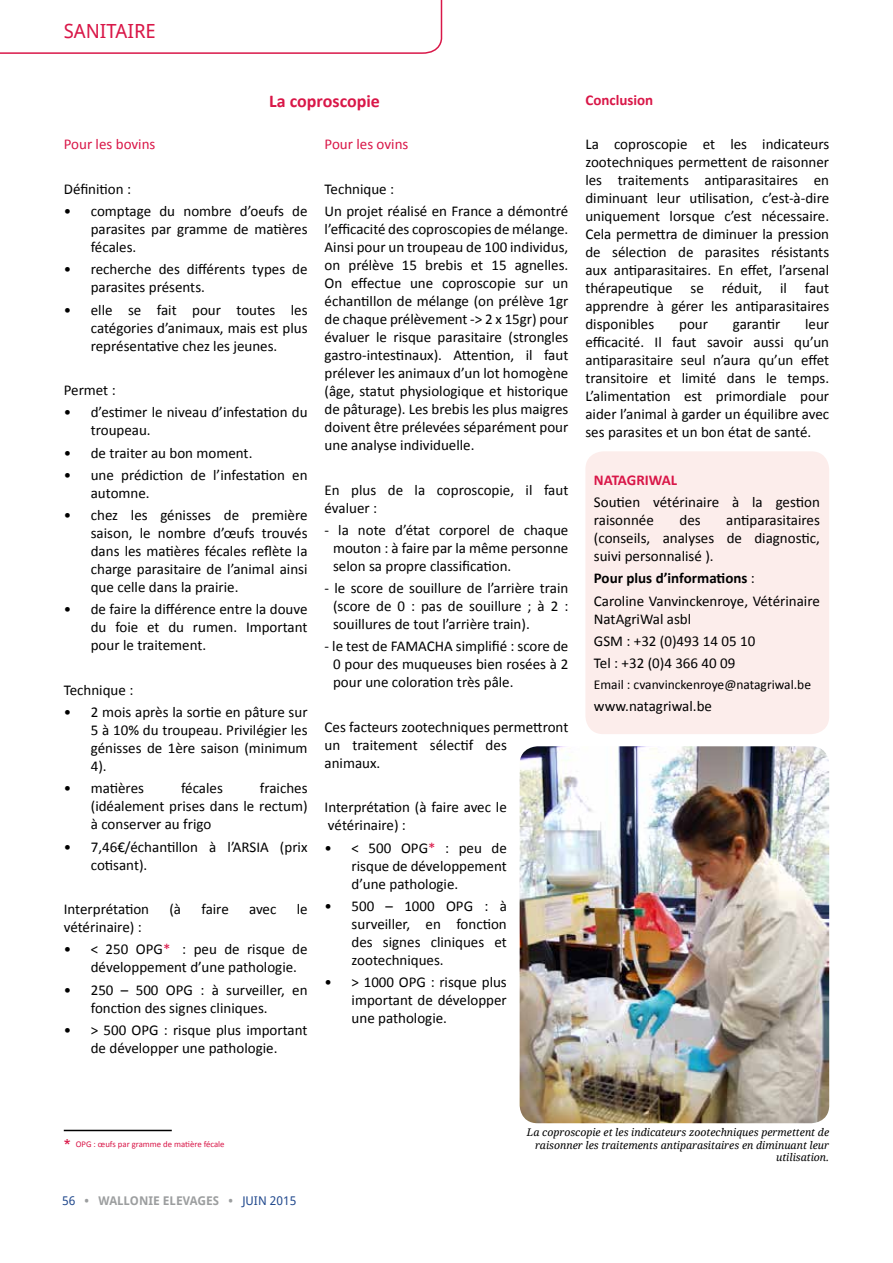
<style>
.page{position:relative;width:893px;height:1263px;background:#fff}
.page>*{position:absolute;margin:0;border:0;box-sizing:border-box;transform-origin:0 0}
.t1{font:19.5px "Droid Sans";color:#d91748}
.t2{font:700 18px "Calibri";color:#d91748}
.t3{font:15px/18px "Calibri";color:#000;text-align:justify}
.t4{font:15px "Calibri";color:#d91748}
.t5{font:700 15px "Calibri";color:#d91748}
.t6{font:13.5px "Calibri";color:#000}
.t7{font:700 12px "Droid Sans";color:#9c9e9f}
.t8{font:italic 10.5px/12.6px "Droid Serif";color:#000;text-align:right}
.t9{font:8.7px "Calibri";color:#d91748}
.s1{color:#d91748}
.s2{font-weight:700}
.s3{font-family:"Arial";font-size:18px}
.s4{font-weight:400;color:#1f478c}
</style>
<div class="page">
<hr style="left:64px;top:1130px;width:108px;height:1px;background:#000">
<div style="left:585px;top:451px;width:244px;height:283px;background:#fcedeb;border-radius:18px"></div>
<svg style="left:0;top:0;width:443px;height:54px"></svg>
<img style="left:520px;top:746px;width:309px;height:377px">
<h1 class="t1" style="left:64px;top:19px;width:94px">SANITAIRE</h1>
<p class="t2" style="left:269px;top:88px;width:112px">La coproscopie</p>
<p class="t4" style="left:64px;top:134px;width:93px">Pour les bovins</p>
<p class="t3" style="left:64px;top:179px;width:69px">Définition :</p>
<p class="t3" style="left:91px;top:202px;width:218px;text-indent:-27px">• comptage du nombre d’oeufs de parasites par gramme de matières fécales.</p>
<p class="t3" style="left:91px;top:260px;width:218px;text-indent:-27px">• recherche des différents types de parasites présents.</p>
<p class="t3" style="left:91px;top:300px;width:218px;text-indent:-27px">• elle se fait pour toutes les catégories d’animaux, mais est plus représentative chez les jeunes.</p>
<p class="t3" style="left:64px;top:381px;width:53px">Permet :</p>
<p class="t3" style="left:91px;top:403px;width:218px;text-indent:-27px">• d’estimer le niveau d’infestation du troupeau.</p>
<p class="t3" style="left:64px;top:443px;width:190px">• de traiter au bon moment.</p>
<p class="t3" style="left:91px;top:465px;width:218px;text-indent:-27px">• une prédiction de l’infestation en automne.</p>
<p class="t3" style="left:91px;top:506px;width:218px;text-indent:-27px">• chez les génisses de première saison, le nombre d’œufs trouvés dans les matières fécales reflète la charge parasitaire de l’animal ainsi que celle dans la prairie.</p>
<p class="t3" style="left:91px;top:600px;width:218px;text-indent:-27px">• de faire la différence entre la douve du foie et du rumen. Important pour le traitement.</p>
<p class="t3" style="left:64px;top:680px;width:71px">Technique :</p>
<p class="t3" style="left:91px;top:703px;width:218px;text-indent:-27px">• 2 mois après la sortie en pâture sur 5 à 10% du troupeau. Privilégier les génisses de 1ère saison (minimum 4).</p>
<p class="t3" style="left:64px;top:779px;width:82px">• matières</p>
<p class="t3" style="left:181px;top:779px;width:43px">fécales</p>
<p class="t3" style="left:91px;top:779px;width:218px;text-indent:169px">fraiches (idéalement prises dans le rectum) à conserver au frigo</p>
<p class="t3" style="left:91px;top:837px;width:218px;text-indent:-27px">• 7,46€/échantillon à l’ARSIA (prix cotisant).</p>
<p class="t3" style="left:64px;top:900px;width:87px">Interprétation</p>
<p class="t3" style="left:169px;top:900px;width:13px">(à</p>
<p class="t3" style="left:201px;top:900px;width:29px">faire</p>
<p class="t3" style="left:249px;top:900px;width:29px">avec</p>
<p class="t3" style="left:297px;top:900px;width:12px">le</p>
<p class="t3" style="left:64px;top:918px;width:79px">vétérinaire) :</p>
<p class="t3" style="left:91px;top:940px;width:218px;text-indent:-27px">• &lt; 250 OPG<span class="s1">*</span> : peu de risque de développement d’une pathologie.</p>
<p class="t3" style="left:91px;top:980px;width:218px;text-indent:-27px">• 250 – 500 OPG : à surveiller, en fonction des signes cliniques.</p>
<p class="t3" style="left:64px;top:1020px;width:245px;text-align:center">• &gt; 500 OPG : risque plus important de développer une pathologie.</p>
<p class="t4" style="left:325px;top:134px;width:85px">Pour les ovins</p>
<p class="t3" style="left:325px;top:177px;width:245px;line-height:22.2px">Technique :<br>Un projet réalisé en France a démontré</p>
<p class="t3" style="left:325px;top:220px;width:245px">l’efficacité des coproscopies de mélange.<br>Ainsi pour un troupeau de 100 individus, on prélève 15 brebis et 15 agnelles.<br>On effectue une coproscopie sur un échantillon de mélange (on prélève 1gr de chaque prélèvement -&gt; 2 x 15gr) pour évaluer le risque parasitaire (strongles gastro-intestinaux). Attention, il faut prélever les animaux d’un lot homogène (âge, statut physiologique et historique de pâturage). Les brebis les plus maigres doivent être prélevées séparément pour une analyse individuelle.</p>
<p class="t3" style="left:325px;top:480px;width:245px">En plus de la coproscopie, il faut évaluer :</p>
<p class="t3" style="left:333px;top:520px;width:237px;text-indent:-9px">- la note d’état corporel de chaque mouton : à faire par la même personne selon sa propre classification.</p>
<p class="t3" style="left:333px;top:579px;width:237px;text-indent:-9px">- le score de souillure de l’arrière train (score de 0 : pas de souillure ; à 2 : souillures de tout l’arrière train).</p>
<p class="t3" style="left:333px;top:637px;width:237px;text-indent:-9px">- le test de FAMACHA simplifié : score de 0 pour des muqueuses bien rosées à 2 pour une coloration très pâle.</p>
<p class="t3" style="left:325px;top:717px;width:245px;text-align:left">Ces facteurs zootechniques permettront un traitement sélectif des<br>animaux.</p>
<p class="t3" style="left:325px;top:798px;width:184px">Interprétation (à faire avec le vétérinaire) :</p>
<p class="t3" style="left:352px;top:838px;width:157px;text-indent:-27px">• &lt; 500 OPG<span class="s1">*</span> : peu de risque de développement d’une pathologie.</p>
<p class="t3" style="left:352px;top:896px;width:157px;text-indent:-27px">• 500 – 1000 OPG : à surveiller, en fonction des signes cliniques et zootechniques.</p>
<p class="t3" style="left:352px;top:973px;width:157px;text-indent:-27px">• &gt; 1000 OPG : risque plus important de développer une pathologie.</p>
<p class="t5" style="left:585px;top:89px;width:69px">Conclusion</p>
<p class="t3" style="left:585px;top:135px;width:245px">La coproscopie et les indicateurs zootechniques permettent de raisonner les traitements antiparasitaires en diminuant leur utilisation, c’est-à-dire uniquement lorsque c’est nécessaire.<br>Cela permettra de diminuer la pression de sélection de parasites résistants aux antiparasitaires. En effet, l’arsenal thérapeutique se réduit, il faut apprendre à gérer les antiparasitaires disponibles</p>
<p class="t3" style="left:585px;top:315px;width:245px;text-indent:220px">leur efficacité. Il faut savoir aussi qu’un antiparasitaire seul n’aura qu’un effet transitoire et limité dans le temps.<br>L’alimentation est primordiale pour aider l’animal à garder un équilibre avec ses parasites et un bon état de santé.</p>
<p class="t3" style="left:679px;top:315px;width:30px">pour</p>
<p class="t3" style="left:733px;top:315px;width:49px">garantir</p>
<p class="t5" style="left:594px;top:469px;width:85px">NATAGRIWAL</p>
<p class="t3" style="left:594px;top:493px;width:227px">Soutien vétérinaire à la gestion raisonnée</p>
<p class="t3" style="left:679px;top:511px;width:23px">des</p>
<p class="t3" style="left:594px;top:511px;width:228px;text-indent:132px">antiparasitaires (conseils, analyses de diagnostic, suivi personnalisé ).</p>
<p class="t3" style="left:594px;top:567px;width:227px;line-height:22.2px"><span class="s2">Pour plus d’informations</span> :<br>Caroline Vanvinckenroye, Vétérinaire</p>
<p class="t3" style="left:594px;top:607px;width:163px;line-height:22.2px;text-align:left">NatAgriWal asbl<br>GSM : +32 (0)493 14 05 10<br>Tel : +32 (0)4 366 40 09</p>
<p class="t6" style="left:594px;top:675px;width:219px">Email : cvanvinckenroye@natagriwal.be</p>
<p class="t3" style="left:594px;top:696px;width:120px">www.natagriwal.be</p>
<p class="t9" style="left:64px;top:1138px;width:162px"><span class="s3">*</span> OPG : œufs par gramme de matière fécale</p>
<p class="t7" style="left:62px;top:1193px;width:236px"><span class="s4">56</span> • WALLONIE ELEVAGES • <span class="s4">JUIN 2015</span></p>
<p class="t8" style="left:527px;top:1126px;width:304px">La coproscopie et les indicateurs zootechniques permettent de raisonner les traitements antiparasitaires en diminuant leur utilisation.</p>
</div>
